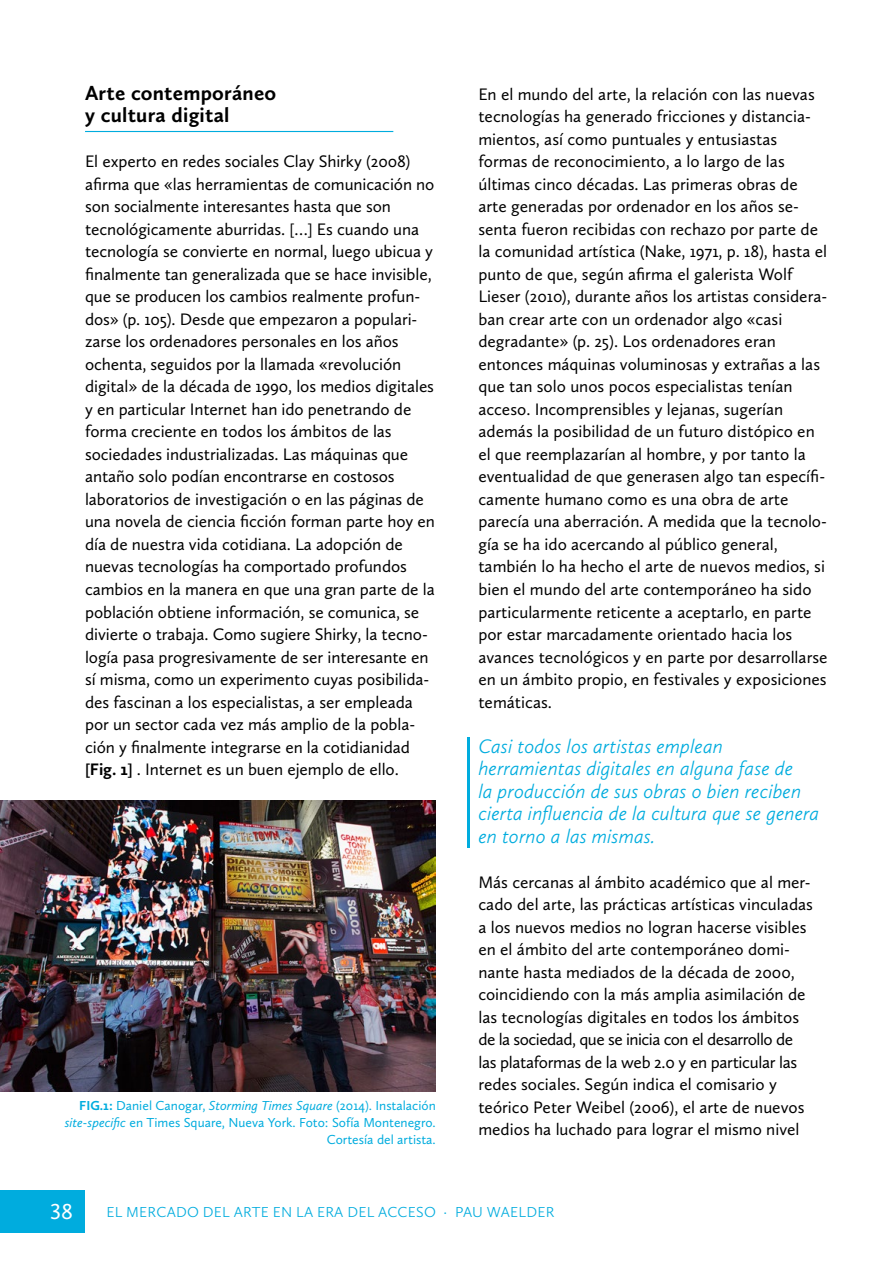
<style>
.page{position:relative;width:893px;height:1263px;background:#fff}
.page>*{position:absolute;margin:0;border:0;box-sizing:border-box;transform-origin:0 0}
.Números_de_página{font:22.5px "Calluna Sans";color:#fff}
.t1{font:700 21px/22.5px "Calluna Sans";letter-spacing:.01em;color:#000}
.t2{font:italic 300 20.25px/22.5px "Calluna Sans";color:#00acde}
.texto{font:17.25px/22.5px "Calluna Sans";color:#000}
.t3{font:300 15px "Calluna Sans";letter-spacing:.015em;color:#00acde}
.t4{font:13.5px/17.1px "Calluna Sans";color:#00acde;text-align:right}
.s1{font-weight:700}
.s2{font-style:italic}
</style>
<div class="page">
<div style="left:0;top:1191px;width:85px;height:42px;background:#00acde"></div>
<hr style="left:468px;top:737px;width:2px;height:110px;background:#00acde">
<hr style="left:85px;top:131px;width:308px;height:1px;background:#00acde">
<img style="left:0;top:800px;width:436px;height:291px">
<p class="t1" style="left:85px;top:81px;width:193px">Arte contemporáneo y cultura digital</p>
<p class="texto" style="left:85px;top:150px;width:351px">El experto en redes sociales Clay Shirky (2008) afirma que «las herramientas de comunicación no son socialmente interesantes hasta que son tecnológicamente aburridas. […] Es cuando una tecnología se convierte en normal, luego ubicua y finalmente tan generalizada que se hace invisible, que se producen los cambios realmente profun&shy;dos» (p. 105). Desde que empezaron a populari&shy;zarse los ordenadores personales en los años ochenta, seguidos por la llamada «revolución digital» de la década de 1990, los medios digitales y en particular Internet han ido penetrando de forma creciente en todos los ámbitos de las sociedades industrializadas. Las máquinas que antaño solo podían encontrarse en costosos laboratorios de investigación o en las páginas de una novela de ciencia ficción forman parte hoy en día de nuestra vida cotidiana. La adopción de nuevas tecnologías ha comportado profundos cambios en la manera en que una gran parte de la población obtiene información, se comunica, se divierte o trabaja. Como sugiere Shirky, la tecno&shy;logía pasa progresivamente de ser interesante en sí misma, como un experimento cuyas posibilida&shy;des fascinan a los especialistas, a ser empleada por un sector cada vez más amplio de la pobla&shy;ción y finalmente integrarse en la cotidianidad <span class="s1">[Fig. 1]</span> . Internet es un buen ejemplo de ello.</p>
<p class="t4" style="left:65px;top:1096px;width:373px"><span class="s1">FIG.1:</span> Daniel Canogar, <span class="s2">Storming Times Square</span> (2014). Instalación <span class="s2">site-specific</span> en Times Square, Nueva York. Foto: Sofía Montenegro.<br>Cortesía del artista.</p>
<p class="texto" style="left:478px;top:83px;width:351px">En el mundo del arte, la relación con las nuevas tecnologías ha generado fricciones y distancia&shy;mientos, así como puntuales y entusiastas formas de reconocimiento, a lo largo de las últimas cinco décadas. Las primeras obras de arte generadas por ordenador en los años se&shy;senta fueron recibidas con rechazo por parte de la comunidad artística (Nake, 1971, p. 18), hasta el punto de que, según afirma el galerista Wolf Lieser (2010), durante años los artistas considera&shy;ban crear arte con un ordenador algo «casi degradante» (p. 25). Los ordenadores eran entonces máquinas voluminosas y extrañas a las que tan solo unos pocos especialistas tenían acceso. Incomprensibles y lejanas, sugerían además la posibilidad de un futuro distópico en el que reemplazarían al hombre, y por tanto la eventualidad de que generasen algo tan específi&shy;camente humano como es una obra de arte parecía una aberración. A medida que la tecnolo&shy;gía se ha ido acercando al público general, también lo ha hecho el arte de nuevos medios, si bien el mundo del arte contemporáneo ha sido particularmente reticente a aceptarlo, en parte por estar marcadamente orientado hacia los avances tecnológicos y en parte por desarrollarse en un ámbito propio, en festivales y exposiciones temáticas.</p>
<p class="t2" style="left:478px;top:734px;width:342px">Casi todos los artistas emplean herramientas digitales en alguna fase de<br>la producción de sus obras o bien reciben cierta influencia de la cultura que se genera en torno a las mismas.</p>
<p class="texto" style="left:478px;top:870px;width:336px">Más cercanas al ámbito académico que al mer&shy;cado del arte, las prácticas artísticas vinculadas a los nuevos medios no logran hacerse visibles en el ámbito del arte contemporáneo domi&shy;nante hasta mediados de la década de 2000, coincidiendo con la más amplia asimilación de las tecnologías digitales en todos los ámbitos de la sociedad, que se inicia con el desarrollo de las plataformas de la web 2.0 y en particular las redes sociales. Según indica el comisario y teórico Peter Weibel (2006), el arte de nuevos medios ha luchado para lograr el mismo nivel</p>
<p class="Números_de_página" style="left:50px;top:1198px;width:24px">38</p>
<p class="t3" style="left:106px;top:1203px;width:450px">EL MERCADO DEL ARTE EN LA ERA DEL ACCESO · PAU WAELDER</p>
</div>
